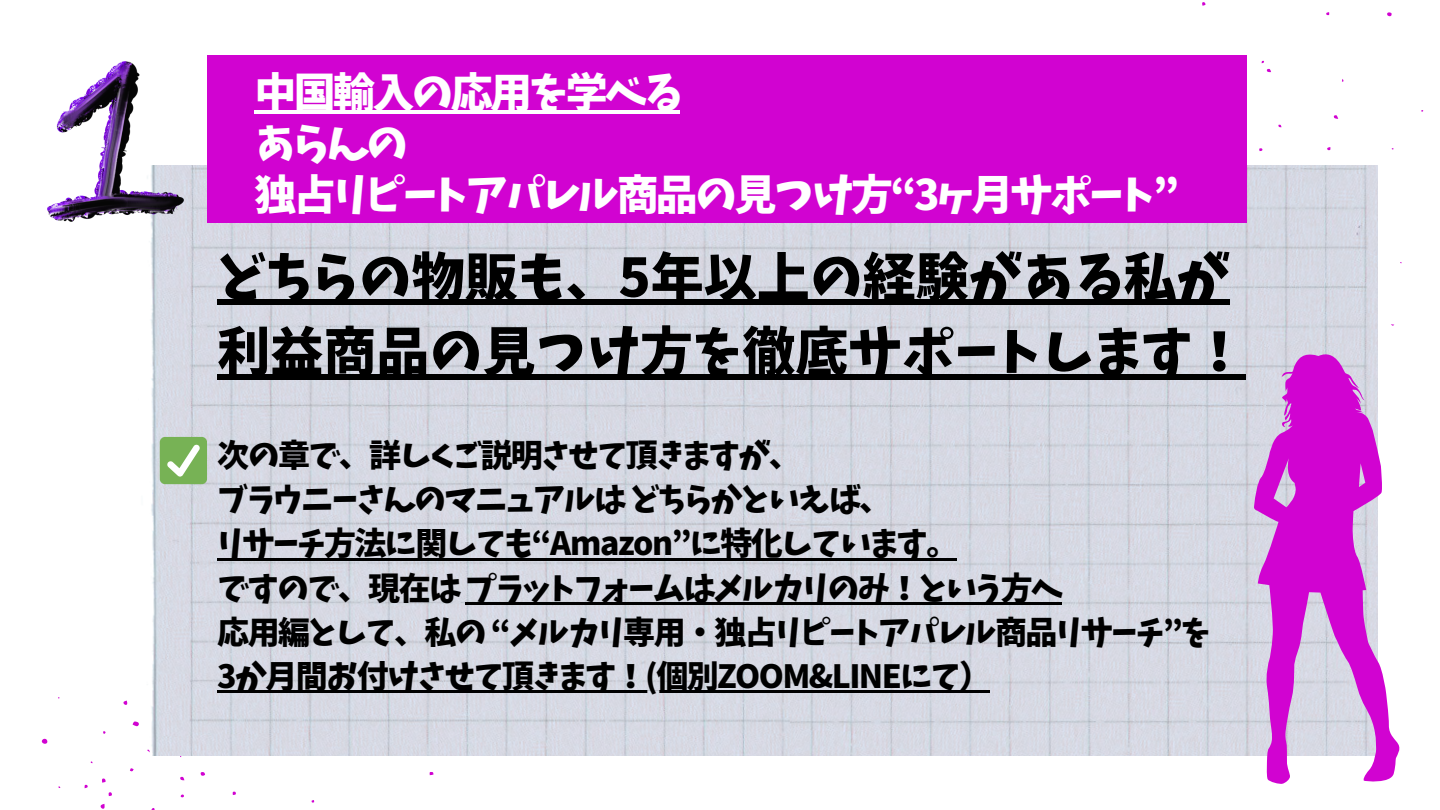
<style>
.page{position:relative;width:1440px;height:810px;background:#fff}
.page>*{position:absolute;margin:0;border:0;box-sizing:border-box;transform-origin:0 0}
.t1{font:53px "Keifont";color:#000}
.t2{font:42px "Keifont";letter-spacing:-.065em;color:#fff}
.t3{font:32px "Keifont";letter-spacing:-.05em;color:#000}
</style>
<div class="page">
<img style="left:138px;top:165px;width:653px;height:591px">
<img style="left:791px;top:165px;width:586px;height:591px">
<div style="left:207px;top:55px;width:1040px;height:167px;background:#d103d1"></div>
<hr style="left:255px;top:110px;width:425px;height:4px;background:#fff">
<img style="left:48px;top:62px;width:136px;height:159px">
<div style="left:217px;top:300px;width:1013px;height:5px;background:#000"></div>
<div style="left:217px;top:374px;width:1029px;height:5px;background:#000"></div>
<hr style="left:217px;top:558px;width:740px;height:3px;background:#000">
<hr style="left:465px;top:602px;width:597px;height:3px;background:#000">
<hr style="left:217px;top:690px;width:772px;height:3px;background:#000">
<div style="left:160px;top:437px;width:47px;height:47px;background:#77b255;border-radius:5px"></div>
<svg style="left:167px;top:444px;width:33px;height:33px"></svg>
<svg style="left:1253px;top:348px;width:147px;height:436px"></svg>
<p class="t2" style="left:255px;top:72px;width:430px">中国輸入の応用を学べる</p>
<p class="t2" style="left:255px;top:123px;width:155px">あらんの</p>
<p class="t2" style="left:255px;top:174px;width:926px">独占リピートアパレル商品の見つけ方“3ヶ月サポート”</p>
<p class="t1" style="left:217px;top:251px;width:1014px">どちらの物販も、5年以上の経験がある私が</p>
<p class="t1" style="left:217px;top:325px;width:1030px">利益商品の見つけ方を徹底サポートします！</p>
<p class="t3" style="left:217px;top:440px;width:585px">次の章で、詳しくご説明させて頂きますが、</p>
<p class="t3" style="left:217px;top:484px;width:675px">ブラウニーさんのマニュアルはどちらかといえば、</p>
<p class="t3" style="left:217px;top:528px;width:743px">リサーチ方法に関しても“Amazon”に特化しています。</p>
<p class="t3" style="left:217px;top:572px;width:847px">ですので、現在はプラットフォームはメルカリのみ！という方へ</p>
<p class="t3" style="left:217px;top:617px;width:995px">応用編として、私の “メルカリ専用・独占リピートアパレル商品リサーチ”を</p>
<p class="t3" style="left:217px;top:661px;width:775px">3か月間お付けさせて頂きます！(個別ZOOM&amp;LINEにて）</p>
</div>
